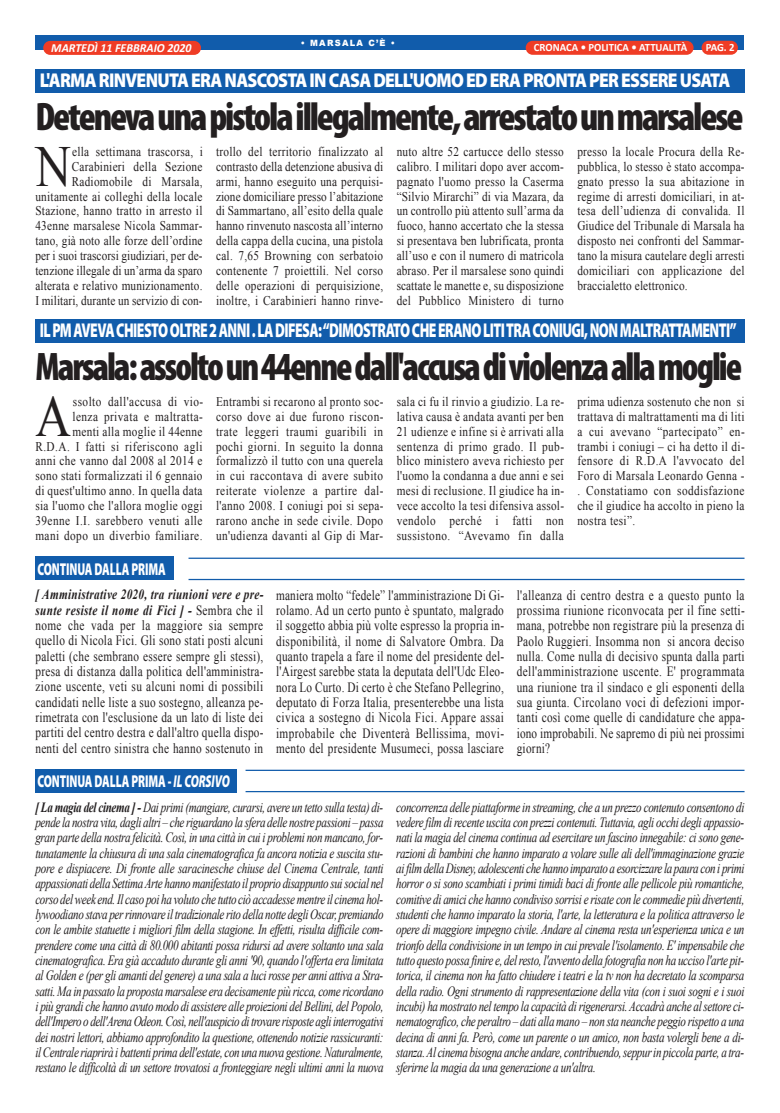
<style>
.page{position:relative;width:780px;height:1113px;background:#fff}
.page>*{position:absolute;margin:0;border:0;box-sizing:border-box;transform-origin:0 0}
.t1{font:58.12px "Times New Roman";color:#231f20;scale:.85 1}
.t2{font:900 condensed 40px "Myriad Pro";letter-spacing:-.055em;color:#231f20;scale:.93 1}
.t3{font:900 condensed 40px "Myriad Pro";letter-spacing:-.055em;color:#231f20}
.t4{font:900 20px "Myriad Pro";letter-spacing:-.04em;color:#fff;scale:.69 1}
.t5{font:900 20px "Myriad Pro";letter-spacing:-.04em;color:#fff;scale:.88 1}
.t6{font:900 17.25px "Myriad Pro";letter-spacing:-.01em;color:#fff;scale:.66 1}
.t7{font:italic 14.12px/15.4px "Times New Roman";letter-spacing:-.03em;color:#231f20;text-align:justify;scale:.78 1}
.t8{font:14.12px/15.4px "Times New Roman";letter-spacing:.025em;color:#231f20;text-align:justify;scale:.8 1}
.t9{font:13.25px/14.9px "Times New Roman";letter-spacing:.025em;color:#231f20;text-align:justify;scale:.85 1}
.t10{font:italic 700 12.38px "Calibri";color:#fff;scale:.96 1}
.t11{font:700 11.12px "Calibri";color:#fff;scale:.96 1}
.t12{font:900 8.62px "Arial";letter-spacing:.15em;color:#fff;scale:.96 1}
.s1{font-weight:700;font-style:italic}
.s2{font-style:italic}
.s3{font-weight:700}
</style>
<div class="page">
<div style="left:35px;top:35px;width:708px;height:14px;background:#115cab"></div>
<div style="left:701px;top:41px;width:36px;height:14px;background:#ef3c25;border-radius:7px"></div>
<div style="left:525px;top:41px;width:168px;height:14px;background:#ef3c25;border-radius:7px"></div>
<div style="left:43px;top:41px;width:158px;height:14px;background:#ef3c25;border-radius:7px"></div>
<div style="left:35px;top:556px;width:139px;height:24px;background:#115cab"></div>
<hr style="left:188px;top:557px;width:556px;height:2px;background:#115cab">
<hr style="left:188px;top:579px;width:556px;height:1px;background:#115cab">
<div style="left:35px;top:768px;width:201px;height:24px;background:#115cab"></div>
<hr style="left:245px;top:769px;width:499px;height:2px;background:#115cab">
<hr style="left:245px;top:791px;width:499px;height:1px;background:#115cab">
<div style="left:35px;top:69px;width:709px;height:24px;background:#115cab"></div>
<div style="left:35px;top:319px;width:709px;height:24px;background:#115cab"></div>
<p class="t12" style="left:301px;top:37px;width:100px">• MARSALA C’È •</p>
<p class="t10" style="left:51px;top:42px;width:148px">MARTEDÌ 11 FEBBRAIO 2020</p>
<p class="t11" style="left:534px;top:43px;width:161px">CRONACA • POLITICA • ATTUALITÀ</p>
<p class="t11" style="left:705px;top:43px;width:32px">PAG. 2</p>
<h3 class="t5" style="left:40px;top:73px;width:786px">L'ARMA RINVENUTA ERA NASCOSTA IN CASA DELL'UOMO ED ERA PRONTA PER ESSERE USATA</h3>
<h2 class="t3" style="left:35px;top:102px;width:709px">Detenevaunapistolaillegalmente,arrestatounmarsalese</h2>
<p class="t9" style="left:35px;top:144px;width:199px;text-align:right">ella settimana trascorsa, i Carabinieri della Sezione Radiomobile di Marsala, unitamente ai colleghi della locale Stazione, hanno tratto in arresto il 43enne marsalese Nicola Sammar&shy;tano, già noto alle forze dell’ordine per i suoi trascorsi giudiziari, per de&shy;tenzione illegale di un’arma da sparo alterata e relativo munizionamento.<br>I militari, durante un servizio di con-</p>
<p class="t9" style="left:216px;top:144px;width:198px">trollo del territorio finalizzato al contrasto della detenzione abusiva di armi, hanno eseguito una perquisi&shy;zione domiciliare presso l’abitazione di Sammartano, all’esito della quale hanno rinvenuto nascosta all’interno della cappa della cucina, una pistola cal. 7,65 Browning con serbatoio contenente 7 proiettili. Nel corso delle operazioni di perquisizione, inoltre, i Carabinieri hanno rinve-</p>
<p class="t9" style="left:396px;top:144px;width:198px">nuto altre 52 cartucce dello stesso calibro. I militari dopo aver accom&shy;pagnato l'uomo presso la Caserma “Silvio Mirarchi” di via Mazara, da un controllo più attento sull’arma da fuoco, hanno accertato che la stessa si presentava ben lubrificata, pronta all’uso e con il numero di matricola abraso. Per il marsalese sono quindi scattate le manette e, su disposizione del Pubblico Ministero di turno</p>
<p class="t9" style="left:577px;top:144px;width:198px">presso la locale Procura della Re&shy;pubblica, lo stesso è stato accompa&shy;gnato presso la sua abitazione in regime di arresti domiciliari, in at&shy;tesa dell’udienza di convalida. Il Giudice del Tribunale di Marsala ha disposto nei confronti del Sammar&shy;tano la misura cautelare degli arresti domiciliari con applicazione del braccialetto elettronico.</p>
<h1 class="t1" style="left:35px;top:134px;width:43px">N</h1>
<h3 class="t4" style="left:40px;top:323px;width:1011px">IL PM AVEVA CHIESTO OLTRE 2 ANNI . LA DIFESA:“DIMOSTRATO CHE ERANO LITITRA CONIUGI, NON MALTRATTAMENTI”</h3>
<h2 class="t2" style="left:35px;top:352px;width:761px">Marsala:assoltoun44ennedall'accusadiviolenzaallamoglie</h2>
<h1 class="t1" style="left:35px;top:384px;width:43px">A</h1>
<p class="t9" style="left:35px;top:394px;width:199px;text-align:right">ssolto dall'accusa di vio-<br>lenza privata e maltratta-<br>menti alla moglie il 44enne<br>R.D.A. I fatti si riferiscono agli anni che vanno dal 2008 al 2014 e sono stati formalizzati il 6 gennaio di quest'ultimo anno. In quella data sia l'uomo che l'allora moglie oggi<br>39enne I.I. sarebbero venuti alle mani dopo un diverbio familiare.</p>
<p class="t9" style="left:216px;top:394px;width:198px">Entrambi si recarono al pronto soc&shy;corso dove ai due furono riscon&shy;trate leggeri traumi guaribili in pochi giorni. In seguito la donna formalizzò il tutto con una querela in cui raccontava di avere subito reiterate violenze a partire dal&shy;l'anno 2008. I coniugi poi si sepa&shy;rarono anche in sede civile. Dopo un'udienza davanti al Gip di Mar-</p>
<p class="t9" style="left:396px;top:394px;width:198px">sala ci fu il rinvio a giudizio. La re&shy;lativa causa è andata avanti per ben 21 udienze e infine si è arrivati alla sentenza di primo grado. Il pub&shy;blico ministero aveva richiesto per l'uomo la condanna a due anni e sei mesi di reclusione. Il giudice ha in&shy;vece accolto la tesi difensiva assol&shy;vendolo perché i fatti non sussistono. “Avevamo fin dalla</p>
<p class="t9" style="left:577px;top:394px;width:198px">prima udienza sostenuto che non si trattava di maltrattamenti ma di liti a cui avevano “partecipato” en&shy;trambi i coniugi – ci ha detto il di&shy;fensore di R.D.A l'avvocato del Foro di Marsala Leonardo Genna - . Constatiamo con soddisfazione che il giudice ha accolto in pieno la nostra tesi”.</p>
<p class="t6" style="left:37px;top:562px;width:196px">CONTINUA DALLA PRIMA</p>
<p class="t8" style="left:35px;top:587px;width:286px"><span class="s1">[ Amministrative 2020, tra riunioni vere e pre&shy;sunte resiste il nome di Fici ] -</span> Sembra che il nome che vada per la maggiore sia sempre quello di Nicola Fici. Gli sono stati posti alcuni paletti (che sembrano essere sempre gli stessi), presa di distanza dalla politica dell'amministra&shy;zione uscente, veti su alcuni nomi di possibili candidati nelle liste a suo sostegno, alleanza pe&shy;rimetrata con l'esclusione da un lato di liste dei partiti del centro destra e dall'altro quella dispo&shy;nenti del centro sinistra che hanno sostenuto in</p>
<p class="t8" style="left:276px;top:587px;width:286px">maniera molto “fedele” l'amministrazione Di Gi&shy;rolamo. Ad un certo punto è spuntato, malgrado il soggetto abbia più volte espresso la propria in&shy;disponibilità, il nome di Salvatore Ombra. Da quanto trapela a fare il nome del presidente del&shy;l'Airgest sarebbe stata la deputata dell'Udc Eleo&shy;nora Lo Curto. Di certo è che Stefano Pellegrino, deputato di Forza Italia, presenterebbe una lista civica a sostegno di Nicola Fici. Appare assai improbabile che Diventerà Bellissima, movi&shy;mento del presidente Musumeci, possa lasciare</p>
<p class="t8" style="left:516px;top:587px;width:286px">l'alleanza di centro destra e a questo punto la prossima riunione riconvocata per il fine setti&shy;mana, potrebbe non registrare più la presenza di Paolo Ruggieri. Insomma non si ancora deciso nulla. Come nulla di decisivo spunta dalla parti dell'amministrazione uscente. E' programmata una riunione tra il sindaco e gli esponenti della sua giunta. Circolano voci di defezioni impor&shy;tanti così come quelle di candidature che appa&shy;iono improbabili. Ne sapremo di più nei prossimi giorni?</p>
<p class="t6" style="left:37px;top:774px;width:293px">CONTINUA DALLA PRIMA - <span class="s2">IL CORSIVO</span></p>
<p class="t7" style="left:35px;top:799px;width:448px"><span class="s3">[ La magia del cinema ] -</span> Dai primi (mangiare, curarsi, avere un tetto sulla testa) di&shy;pende la nostra vita, dagli altri – che riguardano la sfera delle nostre passioni – passa gran parte della nostra felicità. Così, in una città in cui i problemi non mancano, for&shy;tunatamente la chiusura di una sala cinematografica fa ancora notizia e suscita stu&shy;pore e dispiacere. Di fronte alle saracinesche chiuse del Cinema Centrale, tanti appassionati della Settima Arte hanno manifestato il proprio disappunto sui social nel corso del week end. Il caso poi ha voluto che tutto ciò accadesse mentre il cinema hol&shy;lywoodiano stava per rinnovare il tradizionale rito della notte degli Oscar, premiando con le ambite statuette i migliori film della stagione. In effetti, risulta difficile com&shy;prendere come una città di 80.000 abitanti possa ridursi ad avere soltanto una sala cinematografica. Era già accaduto durante gli anni '90, quando l'offerta era limitata al Golden e (per gli amanti del genere) a una sala a luci rosse per anni attiva a Stra&shy;satti. Ma in passato la proposta marsalese era decisamente più ricca, come ricordano i più grandi che hanno avuto modo di assistere alle proiezioni del Bellini, del Popolo, dell'Impero o dell'Arena Odeon. Così, nell'auspicio di trovare risposte agli interrogativi dei nostri lettori, abbiamo approfondito la questione, ottenendo notizie rassicuranti: il Centrale riaprirà i battenti prima dell'estate, con una nuova gestione. Naturalmente, restano le difficoltà di un settore trovatosi a fronteggiare negli ultimi anni la nuova</p>
<p class="t7" style="left:396px;top:799px;width:448px">concorrenza delle piattaforme in streaming, che a un prezzo contenuto consentono di vedere film di recente uscita con prezzi contenuti. Tuttavia, agli occhi degli appassio&shy;nati la magia del cinema continua ad esercitare un fascino innegabile: ci sono gene&shy;razioni di bambini che hanno imparato a volare sulle ali dell'immaginazione grazie ai film della Disney, adolescenti che hanno imparato a esorcizzare la paura con i primi horror o si sono scambiati i primi timidi baci di fronte alle pellicole più romantiche, comitive di amici che hanno condiviso sorrisi e risate con le commedie più divertenti, studenti che hanno imparato la storia, l'arte, la letteratura e la politica attraverso le opere di maggiore impegno civile. Andare al cinema resta un'esperienza unica e un trionfo della condivisione in un tempo in cui prevale l'isolamento. E' impensabile che tutto questo possa finire e, del resto, l'avvento della fotografia non ha ucciso l'arte pit&shy;torica, il cinema non ha fatto chiudere i teatri e la tv non ha decretato la scomparsa della radio. Ogni strumento di rappresentazione della vita (con i suoi sogni e i suoi incubi) ha mostrato nel tempo la capacità di rigenerarsi. Accadrà anche al settore ci&shy;nematografico, che peraltro – dati alla mano – non sta neanche peggio rispetto a una decina di anni fa. Però, come un parente o un amico, non basta volergli bene a di&shy;stanza. Al cinema bisogna anche andare, contribuendo, seppur in piccola parte, a tra&shy;sferirne la magia da una generazione a un'altra.</p>
</div>
